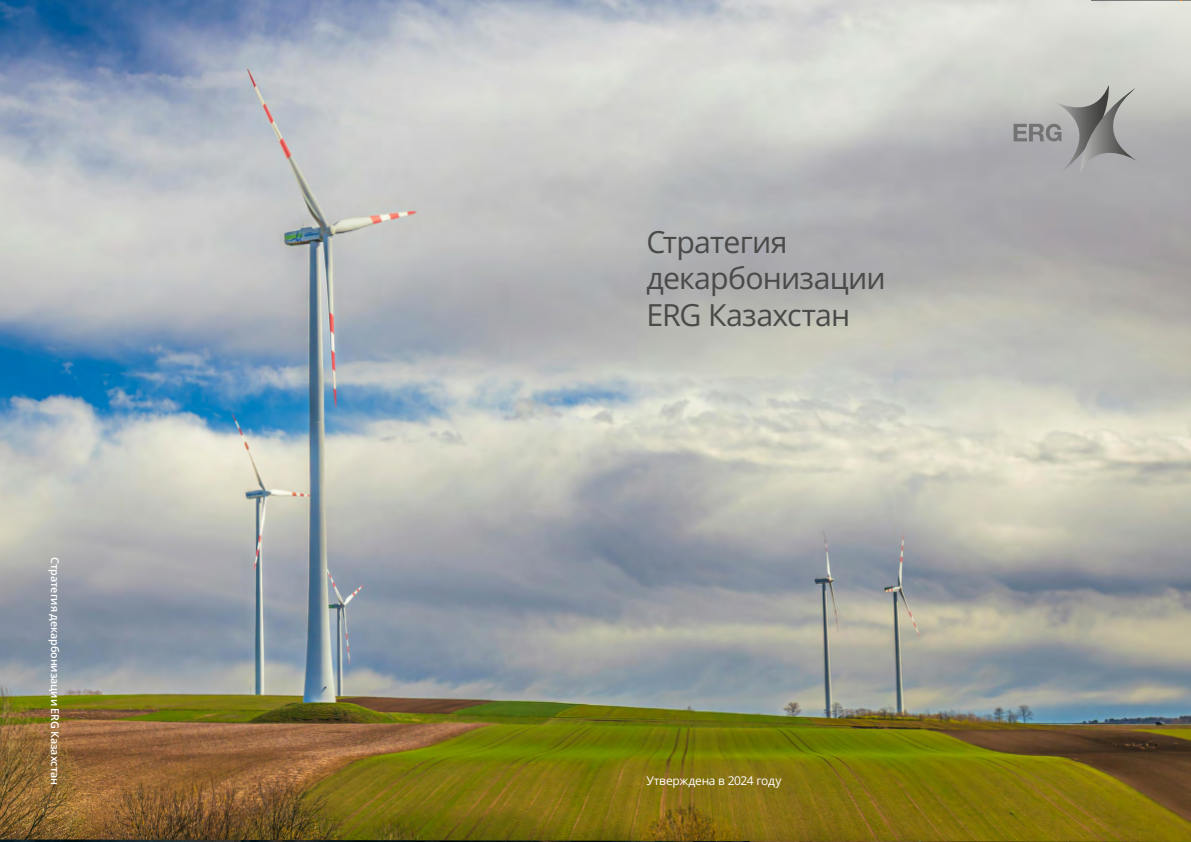
<style>
.page{position:relative;width:1191px;height:842px;background:#fff}
.page>*{position:absolute;margin:0;border:0;box-sizing:border-box;transform-origin:0 0}
.t1{font:30.3px/36.4px "Open Sans";letter-spacing:-.025em;color:#4a4a49}
.t2{font:12px "Open Sans";letter-spacing:-.025em;color:#fff}
.t3{font:600 10.8px "Open Sans";letter-spacing:-.01em;color:#fff}
</style>
<div class="page">
<img style="left:0;top:0;width:686px;height:692px">
<img style="left:0;top:692px;width:686px;height:150px">
<svg style="left:686px;top:0;width:505px;height:842px;background:#aead9c"></svg>
<hr style="left:1180px;top:0;width:1px;height:842px;background:#fff">
<hr style="left:1180px;top:0;width:2px;height:99px;background:#f0801a">
<img style="left:1050px;top:85px;width:60px;height:90px">
<img style="left:1079px;top:87px;width:60px;height:86px">
<svg style="left:1013px;top:124px;width:48px;height:17px"></svg>
<p class="t3" style="left:62px;top:557px;width:229px;rotate:90deg">Стратегия декарбонизации ERG Казахстан</p>
<p class="t1" style="left:646px;top:223px;width:241px">Стратегия декарбонизации<br>ERG Казахстан</p>
<p class="t2" style="left:646px;top:773px;width:136px">Утверждена в 2024 году</p>
</div>
